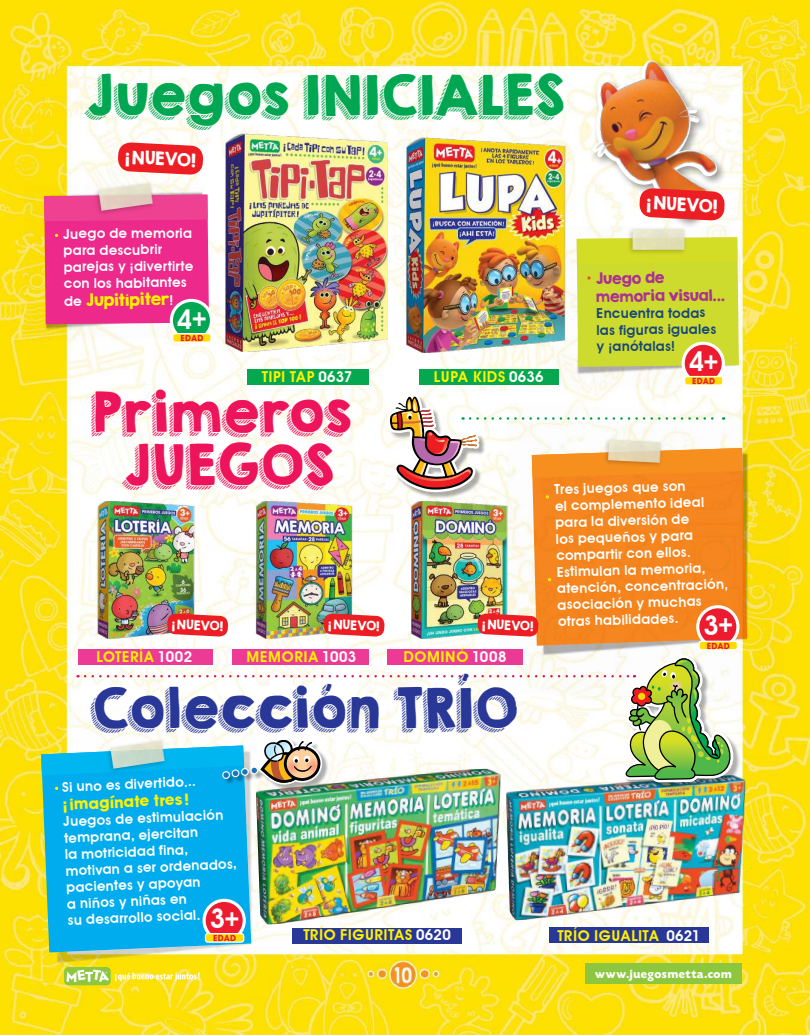
<style>
.page{position:relative;width:810px;height:1035px;background:#fff}
.page>*{position:absolute;margin:0;border:0;box-sizing:border-box;transform-origin:0 0}
.t1{font:50px "KGHAPPY";letter-spacing:-.05em;color:#00a651}
.t2{font:50px/52.5px "KGHAPPY";letter-spacing:-.05em;color:#ed145b;text-align:center}
.t3{font:50px "KGHAPPY";letter-spacing:-.05em;color:#293896}
.t4{font:27.38px "A Avant Garde Demi";color:#fff}
.t5{font:16.25px "KG Second Chances Solid";color:#fff}
.t6{font:15px "A Avant Garde Demi";letter-spacing:.015em;color:#fff200}
.t7{font:700 15px "A Avant Garde";color:#fff200}
.t8{font:15px "KG Second Chances Solid";color:#fff200}
.t9{font:13.75px/16.5px "A Avant Garde Demi";color:#fff}
.t10{font:13.75px/16.5px "A Avant Garde Demi";color:#17467c}
.t11{font:13.75px/18.5px "KG Second Chances Solid";color:#ab3192}
.t12{font:700 12.5px "Today SHOP";letter-spacing:.05em;color:#fff}
.t13{font:11.62px "KG Second Chances Solid";color:#fff}
.t14{font:700 8.12px "A Avant Garde";letter-spacing:.025em;color:#ed1b2f}
.s1{color:#fff}
</style>
<div class="page">
<img style="left:1px;top:0;width:809px;height:1035px">
<img style="left:505px;top:775px;width:245px;height:145px">
<div style="left:247px;top:370px;width:122px;height:15px;background:#06a84f"></div>
<div style="left:78px;top:649px;width:134px;height:15px;background:#ed3b95"></div>
<div style="left:232px;top:649px;width:137px;height:15px;background:#ed3b95"></div>
<div style="left:387px;top:649px;width:136px;height:15px;background:#ed3b95"></div>
<img style="left:95px;top:502px;width:101px;height:137px">
<img style="left:253px;top:502px;width:101px;height:136px">
<img style="left:409px;top:519px;width:88px;height:119px">
<img style="left:224px;top:134px;width:166px;height:218px">
<div style="left:292px;top:928px;width:169px;height:15px;background:#293896"></div>
<div style="left:549px;top:928px;width:160px;height:15px;background:#293896"></div>
<img style="left:300px;top:793px;width:205px;height:132px">
<img style="left:10px;top:705px;width:31px;height:86px">
<img style="left:215px;top:793px;width:85px;height:217px">
<img style="left:8px;top:791px;width:41px;height:217px">
<img style="left:49px;top:952px;width:167px;height:57px">
<div style="left:41px;top:793px;width:210px;height:159px;background:#00aced"></div>
<div style="left:624px;top:657px;width:117px;height:133px;background:#000;opacity:.32"></div>
<svg style="left:41px;top:656px;width:693px;height:137px"></svg>
<img style="left:743px;top:403px;width:52px;height:86px">
<img style="left:497px;top:519px;width:35px;height:175px">
<img style="left:710px;top:486px;width:82px;height:220px">
<img style="left:531px;top:638px;width:36px;height:58px">
<img style="left:567px;top:646px;width:147px;height:57px">
<div style="left:532px;top:448px;width:215px;height:198px;background:#f6851e"></div>
<div style="left:698px;top:607px;width:40px;height:40px;background:#ed1b2f;border-radius:50%"></div>
<div style="left:696px;top:605px;width:43px;height:43px;border:3px solid #fff;border-radius:50%"></div>
<div style="left:699px;top:641px;width:38px;height:9px;background:#fd0;border-radius:2px"></div>
<div style="left:699px;top:641px;width:39px;height:9px;border:1px solid #fff;border-radius:2px"></div>
<div style="left:204px;top:900px;width:40px;height:41px;background:#ed1b2f;border-radius:50%"></div>
<div style="left:203px;top:899px;width:43px;height:43px;border:3px solid #fff;border-radius:50%"></div>
<div style="left:205px;top:934px;width:39px;height:8px;background:#fd0;border-radius:2px"></div>
<div style="left:205px;top:933px;width:39px;height:10px;border:1px solid #fff;border-radius:2px"></div>
<div style="left:104px;top:738px;width:64px;height:36px;background:#000;opacity:.25"></div>
<img style="left:110px;top:741px;width:55px;height:28px">
<img style="left:404px;top:138px;width:165px;height:215px">
<div style="left:419px;top:370px;width:139px;height:15px;background:#06a84f"></div>
<svg style="left:384px;top:390px;width:359px;height:129px"></svg>
<svg style="left:117px;top:141px;width:87px;height:35px"></svg>
<img style="left:166px;top:553px;width:63px;height:85px">
<img style="left:323px;top:553px;width:62px;height:85px">
<img style="left:477px;top:553px;width:62px;height:85px">
<div style="left:585px;top:963px;width:157px;height:21px;background:#8dc63f"></div>
<div style="left:64px;top:967px;width:47px;height:18px;background:#8dc63f;border-radius:4px"></div>
<svg style="left:67px;top:970px;width:42px;height:12px"></svg>
<svg style="left:115px;top:972px;width:85px;height:10px"></svg>
<img style="left:551px;top:225px;width:185px;height:164px">
<div style="left:626px;top:226px;width:62px;height:30px;background:#000;opacity:.25"></div>
<img style="left:632px;top:229px;width:53px;height:8px">
<svg style="left:577px;top:237px;width:162px;height:130px;background:#cfda34"></svg>
<div style="left:683px;top:343px;width:40px;height:40px;background:#ed1b2f;border-radius:50%"></div>
<div style="left:682px;top:342px;width:43px;height:43px;border:3px solid #fff;border-radius:50%"></div>
<div style="left:685px;top:377px;width:38px;height:8px;background:#fd0;border-radius:2px"></div>
<div style="left:684px;top:376px;width:39px;height:10px;border:1px solid #fff;border-radius:2px"></div>
<img style="left:24px;top:184px;width:183px;height:156px">
<div style="left:93px;top:180px;width:63px;height:37px;background:#000;opacity:.25"></div>
<img style="left:98px;top:183px;width:55px;height:12px">
<div style="left:171px;top:300px;width:41px;height:41px;background:#00a651;border-radius:50%"></div>
<div style="left:170px;top:299px;width:43px;height:43px;border:3px solid #fff;border-radius:50%"></div>
<div style="left:173px;top:334px;width:38px;height:8px;background:#fd0;border-radius:2px"></div>
<div style="left:172px;top:333px;width:40px;height:10px;border:1px solid #fff;border-radius:2px"></div>
<div style="left:590px;top:58px;width:137px;height:171px;background:#000;opacity:.4"></div>
<img style="left:581px;top:52px;width:149px;height:170px">
<img style="left:592px;top:60px;width:134px;height:162px">
<svg style="left:44px;top:195px;width:165px;height:129px;background:#e53b8a"></svg>
<h1 class="t1" style="left:84px;top:57px;width:483px">Juegos INICIALES</h1>
<p class="t5" style="left:126px;top:146px;width:72px;rotate:3deg">¡ NUEVO!</p>
<p class="t9" style="left:63px;top:226px;width:132px;rotate:-1deg">Juego de memoria para descubrir parejas y ¡divertirte con los habitantes de</p>
<p class="t8" style="left:86px;top:290px;width:85px">JUPITÍPITER</p>
<h2 class="t4" style="left:177px;top:301px;width:32px">4+</h2>
<p class="t14" style="left:180px;top:333px;width:25px">EDAD</p>
<p class="t6" style="left:262px;top:368px;width:92px">TIPI TAP <span class="s1">0637</span></p>
<h1 class="t2" style="left:90px;top:387px;width:264px">Primeros<br>JUEGOS</h1>
<p class="t6" style="left:434px;top:368px;width:111px">LUPA KIDS <span class="s1">0636</span></p>
<p class="t13" style="left:173px;top:616px;width:52px;rotate:3deg">¡ NUEVO!</p>
<p class="t13" style="left:329px;top:616px;width:52px;rotate:3deg">¡ NUEVO!</p>
<p class="t13" style="left:483px;top:616px;width:52px;rotate:3deg">¡ NUEVO!</p>
<p class="t6" style="left:96px;top:648px;width:97px">LOTERÍA <span class="s1">1002</span></p>
<p class="t6" style="left:246px;top:648px;width:112px">MEMORIA <span class="s1">1003</span></p>
<p class="t6" style="left:403px;top:648px;width:105px">DOMINÓ <span class="s1">1008</span></p>
<h1 class="t3" style="left:89px;top:670px;width:431px">Colección TRÍO</h1>
<p class="t5" style="left:648px;top:192px;width:72px;rotate:3deg">¡ NUEVO!</p>
<p class="t11" style="left:596px;top:269px;width:130px;rotate:-1deg">JUEGO DE<br>MEMORIA VISUAL...</p>
<p class="t10" style="left:596px;top:306px;width:122px;rotate:-1deg">Encuentra todas las figuras iguales y ¡anótalas!</p>
<h2 class="t4" style="left:689px;top:344px;width:32px">4+</h2>
<p class="t14" style="left:692px;top:376px;width:25px">EDAD</p>
<p class="t9" style="left:554px;top:481px;width:174px;rotate:-1deg">Tres juegos que son<br>el complemento ideal para la diversión de<br>los pequeños y para compartir con ellos.<br>Estimulan la memoria, atención, concentración, asociación y muchas otras habilidades.</p>
<h2 class="t4" style="left:703px;top:607px;width:32px">3+</h2>
<p class="t14" style="left:707px;top:640px;width:25px">EDAD</p>
<p class="t9" style="left:62px;top:778px;width:135px;rotate:-2deg">Si uno es divertido...</p>
<p class="t7" style="left:62px;top:794px;width:128px;rotate:-2deg">¡imagínate tres!</p>
<p class="t9" style="left:63px;top:812px;width:173px;rotate:-2deg">Juegos de estimulación temprana, ejercitan<br>la motricidad fina, motivan a ser ordenados, pacientes y apoyan<br>a niños y niñas en<br>su desarrollo social.</p>
<h2 class="t4" style="left:210px;top:901px;width:32px">3+</h2>
<p class="t14" style="left:213px;top:933px;width:25px">EDAD</p>
<p class="t6" style="left:303px;top:926px;width:149px">TRÍO FIGURITAS <span class="s1">0620</span></p>
<p class="t6" style="left:557px;top:926px;width:144px">TRÍO IGUALITA <span class="s1">0621</span></p>
<p class="t12" style="left:595px;top:967px;width:138px">www.juegosmetta.com</p>
</div>
